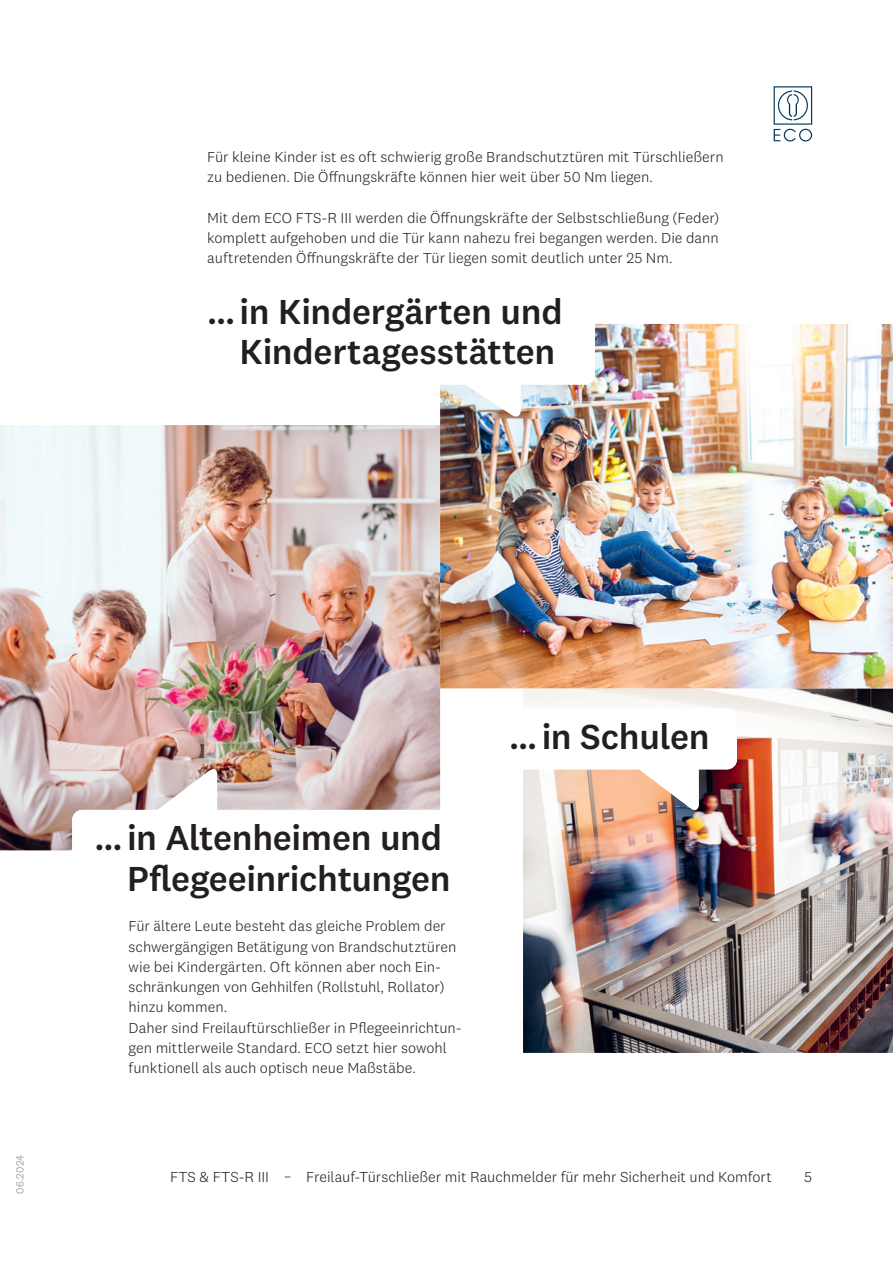
<style>
.page{position:relative;width:893px;height:1263px;background:#fff}
.page>*{position:absolute;margin:0;border:0;box-sizing:border-box;transform-origin:0 0}
.t1{font:500 36px/40.5px "National 2";letter-spacing:-.01em;color:#231f20;text-align:right}
.t2{font:300 15px/20.2px "National 2";color:#231f20}
.t3{font:300 10.5px "National 2";letter-spacing:.02em;color:#808285}
</style>
<div class="page">
<img style="left:0;top:425px;width:440px;height:425px">
<img style="left:523px;top:688px;width:370px;height:365px">
<img style="left:440px;top:324px;width:453px;height:364px">
<img style="left:440px;top:385px;width:81px;height:33px">
<div style="left:179px;top:283px;width:416px;height:102px;background:#fff;border-radius:10px"></div>
<svg style="left:134px;top:768px;width:83px;height:42px"></svg>
<div style="left:72px;top:810px;width:401px;height:101px;background:#fff;border-radius:10px"></div>
<svg style="left:616px;top:769px;width:83px;height:42px"></svg>
<div style="left:482px;top:709px;width:255px;height:60px;background:#fff;border-radius:10px"></div>
<svg style="left:774px;top:86px;width:38px;height:56px"></svg>
<p class="t2" style="left:207px;top:146px;width:518px">Für kleine Kinder ist es oft schwierig große Brandschutztüren mit Türschließern zu bedienen. Die Öffnungskräfte können hier weit über 50 Nm liegen.</p>
<p class="t2" style="left:207px;top:207px;width:513px;text-align:justify">Mit dem ECO FTS-R III werden die Öffnungskräfte der Selbstschließung (Feder) komplett aufgehoben und die Tür kann nahezu frei begangen werden. Die dann auftretenden Öffnungskräfte der Tür liegen somit deutlich unter 25 Nm.</p>
<h1 class="t1" style="left:207px;top:291px;width:357px">… in Kindergärten und<br>Kindertagesstätten</h1>
<p class="t3" style="left:14px;top:1194px;width:40px;rotate:-90deg">06.2024</p>
<h1 class="t1" style="left:94px;top:817px;width:358px">… in Altenheimen und<br>Pflegeeinrichtungen</h1>
<p class="t2" style="left:129px;top:916px;width:334px">Für ältere Leute besteht das gleiche Problem der schwergängigen Betätigung von Brandschutztüren wie bei Kindergärten. Oft können aber noch Ein&shy;schränkungen von Gehhilfen (Rollstuhl, Rollator) hinzu kommen.<br>Daher sind Freilauftürschließer in Pflegeeinrichtun&shy;gen mittlerweile Standard. ECO setzt hier sowohl funktionell als auch optisch neue Maßstäbe.</p>
<h1 class="t1" style="left:509px;top:716px;width:202px">… in Schulen</h1>
<p class="t2" style="left:170px;top:1167px;width:603px">FTS &amp; FTS-R III – Freilauf-Türschließer mit Rauchmelder für mehr Sicherheit und Komfort</p>
<p class="t2" style="left:804px;top:1167px;width:9px">5</p>
</div>
